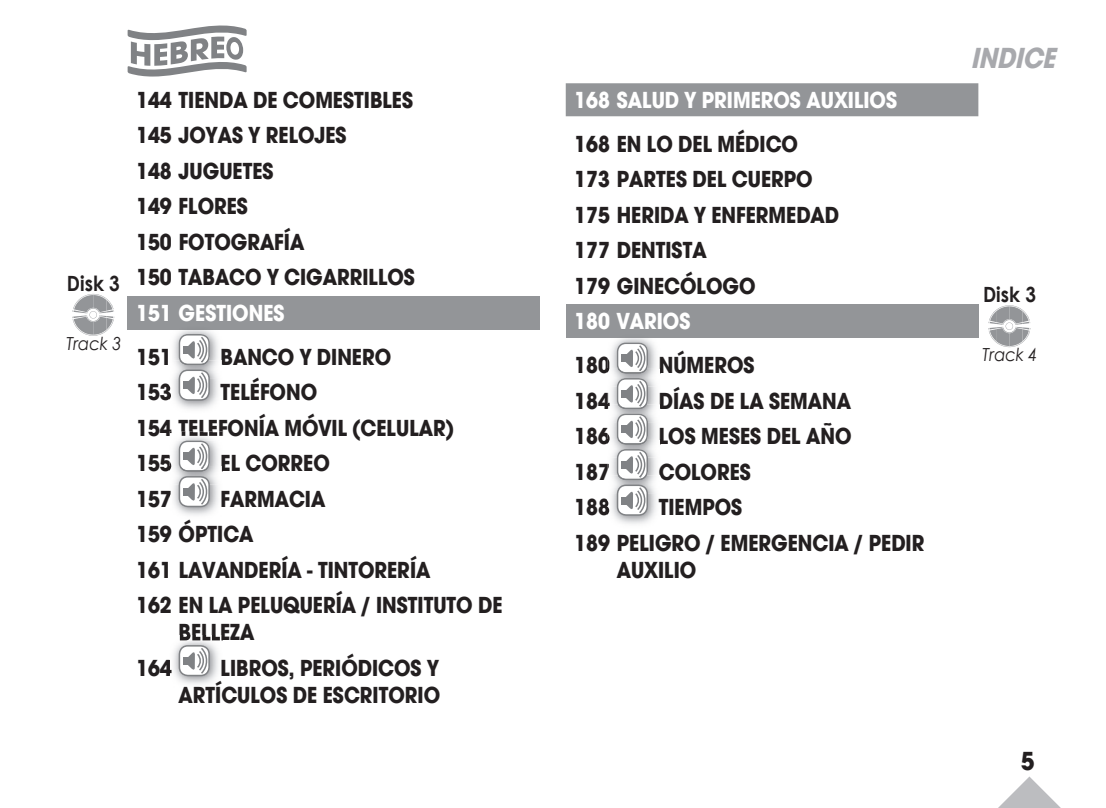
<style>
.page{position:relative;width:1106px;height:808px;background:#fff}
.page>*{position:absolute;margin:0;border:0;box-sizing:border-box;transform-origin:0 0}
.t1{font:italic 700 30px "Avant Garde Gothic Itc T";color:#a8a9ad;scale:.9 1}
.t2{font:700 27px "Avant Garde Gothic Itc T";color:#231f20;scale:.9 1}
.t3{font:700 24px/35.4px "Avant Garde Gothic Itc T";color:#231f20;scale:.9 1}
.t4{font:700 24px "Avant Garde Gothic Itc T";color:#fff;scale:.9 1}
.t5{font:700 21px "Century Gothic";color:#231f20;scale:.9 1}
.t6{font:italic 18px "Century Gothic";color:#231f20;scale:.9 1}
</style>
<div class="page">
<svg style="left:998px;top:776px;width:63px;height:32px"></svg>
<svg style="left:128px;top:25px;width:119px;height:52px"></svg>
<div style="left:128px;top:296px;width:412px;height:33px;background:#939598"></div>
<img style="left:169px;top:329px;width:54px;height:36px">
<img style="left:169px;top:349px;width:3px;height:11px">
<img style="left:173px;top:365px;width:45px;height:44px">
<svg style="left:169px;top:360px;width:3px;height:5px"></svg>
<svg style="left:222px;top:348px;width:1px;height:17px"></svg>
<img style="left:169px;top:385px;width:2px;height:15px">
<div style="left:179px;top:369px;width:31px;height:32px;border:2px solid #808285;border-radius:9px"></div>
<svg style="left:179px;top:334px;width:36px;height:66px"></svg>
<img style="left:173px;top:441px;width:49px;height:30px">
<img style="left:169px;top:431px;width:54px;height:9px">
<img style="left:169px;top:455px;width:3px;height:12px">
<img style="left:169px;top:471px;width:54px;height:44px">
<img style="left:169px;top:491px;width:3px;height:16px">
<div style="left:179px;top:476px;width:31px;height:31px;border:2px solid #808285;border-radius:9px"></div>
<svg style="left:179px;top:440px;width:36px;height:66px"></svg>
<img style="left:169px;top:636px;width:54px;height:48px">
<img style="left:180px;top:636px;width:43px;height:4px">
<img style="left:169px;top:660px;width:3px;height:16px">
<div style="left:179px;top:646px;width:30px;height:29px;background:#fff;border-radius:9px"></div>
<div style="left:179px;top:645px;width:31px;height:31px;border:2px solid #808285;border-radius:9px"></div>
<div style="left:183px;top:657px;width:8px;height:8px;background:#808285"></div>
<svg style="left:184px;top:646px;width:24px;height:29px"></svg>
<div style="left:566px;top:83px;width:412px;height:33px;background:#939598"></div>
<div style="left:566px;top:305px;width:412px;height:33px;background:#939598"></div>
<img style="left:611px;top:338px;width:45px;height:35px">
<img style="left:607px;top:358px;width:3px;height:11px">
<img style="left:611px;top:373px;width:50px;height:36px">
<img style="left:607px;top:393px;width:3px;height:11px">
<img style="left:611px;top:409px;width:45px;height:35px">
<svg style="left:607px;top:404px;width:3px;height:5px"></svg>
<svg style="left:660px;top:393px;width:1px;height:16px"></svg>
<img style="left:607px;top:428px;width:3px;height:12px">
<img style="left:611px;top:444px;width:50px;height:36px">
<img style="left:607px;top:464px;width:2px;height:7px">
<img style="left:611px;top:480px;width:45px;height:44px">
<svg style="left:659px;top:463px;width:2px;height:17px"></svg>
<img style="left:607px;top:500px;width:3px;height:15px">
<div style="left:617px;top:484px;width:31px;height:32px;border:2px solid #808285;border-radius:9px"></div>
<svg style="left:617px;top:342px;width:36px;height:173px"></svg>
<svg style="left:72px;top:294px;width:43px;height:42px"></svg>
<svg style="left:988px;top:305px;width:42px;height:42px"></svg>
<p class="t5" style="left:67px;top:268px;width:60px">Disk 3</p>
<p class="t6" style="left:66px;top:331px;width:63px">Track 3</p>
<p class="t3" style="left:136px;top:82px;width:311px">144 TIENDA DE COMESTIBLES<br>145 JOYAS Y RELOJES<br>148 JUGUETES<br>149 FLORES<br>150 FOTOGRAFÍA<br>150 TABACO Y CIGARRILLOS</p>
<p class="t4" style="left:136px;top:298px;width:166px">151 GESTIONES</p>
<p class="t3" style="left:136px;top:339px;width:41px">151</p>
<p class="t3" style="left:221px;top:339px;width:191px">BANCO Y DINERO</p>
<p class="t3" style="left:136px;top:374px;width:41px">153</p>
<p class="t3" style="left:136px;top:374px;width:354px;text-indent:84px">TELÉFONO<br>154 TELEFONÍA MÓVIL (CELULAR)<br>155</p>
<p class="t3" style="left:221px;top:445px;width:123px">EL CORREO</p>
<p class="t3" style="left:136px;top:481px;width:409px;text-indent:84px">FARMACIA<br>159 ÓPTICA<br>161 LAVANDERÍA - TINTORERÍA<br>162 EN LA PELUQUERÍA / INSTITUTO DE</p>
<p class="t3" style="left:179px;top:614px;width:86px">BELLEZA</p>
<p class="t3" style="left:136px;top:650px;width:41px">164</p>
<p class="t3" style="left:179px;top:654px;width:292px;line-height:27px;text-align:right">LIBROS, PERIÓDICOS Y<br>ARTÍCULOS DE ESCRITORIO</p>
<p class="t3" style="left:136px;top:481px;width:41px">157</p>
<p class="t4" style="left:574px;top:85px;width:360px">168 SALUD Y PRIMEROS AUXILIOS</p>
<p class="t3" style="left:574px;top:126px;width:296px">168 EN LO DEL MÉDICO<br>173 PARTES DEL CUERPO<br>175 HERIDA Y ENFERMEDAD<br>177 DENTISTA<br>179 GINECÓLOGO</p>
<p class="t4" style="left:574px;top:307px;width:131px">180 VARIOS</p>
<p class="t3" style="left:574px;top:347px;width:41px">180</p>
<p class="t3" style="left:659px;top:347px;width:108px">NÚMEROS</p>
<p class="t3" style="left:574px;top:383px;width:41px">184</p>
<p class="t3" style="left:659px;top:383px;width:215px">DÍAS DE LA SEMANA</p>
<p class="t3" style="left:574px;top:418px;width:41px">186</p>
<p class="t3" style="left:659px;top:418px;width:216px">LOS MESES DEL AÑO</p>
<p class="t3" style="left:574px;top:454px;width:41px">187</p>
<p class="t3" style="left:659px;top:454px;width:104px">COLORES</p>
<p class="t3" style="left:574px;top:489px;width:41px">188</p>
<p class="t3" style="left:574px;top:489px;width:390px;text-indent:84px">TIEMPOS<br>189 PELIGRO / EMERGENCIA / PEDIR</p>
<p class="t3" style="left:617px;top:552px;width:90px">AUXILIO</p>
<p class="t1" style="left:971px;top:40px;width:103px">INDICE</p>
<p class="t5" style="left:983px;top:279px;width:60px">Disk 3</p>
<p class="t6" style="left:982px;top:342px;width:63px">Track 4</p>
<p class="t2" style="left:1021px;top:744px;width:16px">5</p>
</div>
